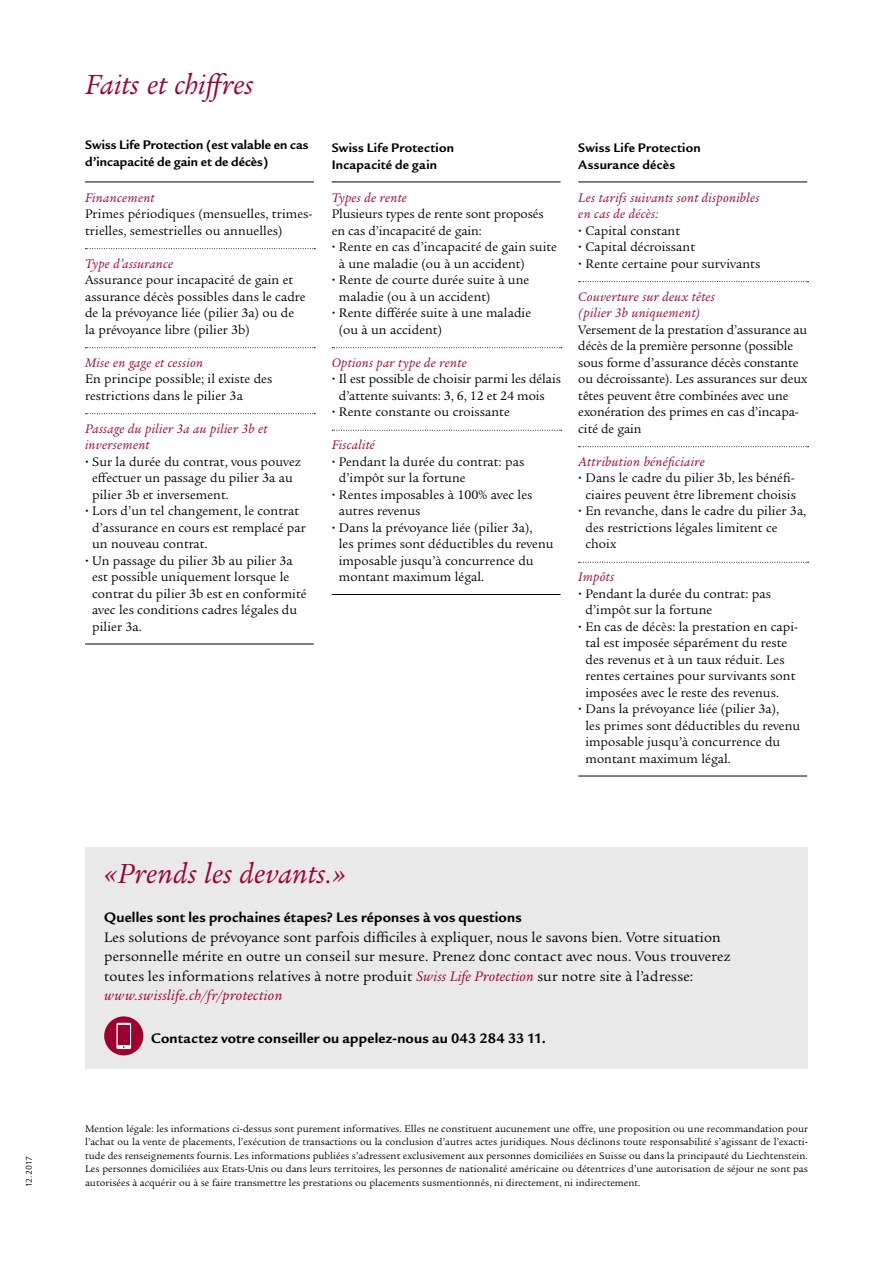
<style>
.page{position:relative;width:893px;height:1263px;background:#fff}
.page>*{position:absolute;margin:0;border:0;box-sizing:border-box;transform-origin:0 0}
.t1{font:italic 30px "Legacy Serif ITC Pro";letter-spacing:.01em;color:#9e0030}
.t2{font:15px/19.5px "Legacy Serif ITC Pro";letter-spacing:.005em;color:#000}
.t3{font:700 15px "Legacy Sans ITC Pro";letter-spacing:.015em;color:#000}
.t4{font:13.5px/16.5px "Legacy Serif ITC Pro";letter-spacing:.005em;color:#000}
.t5{font:italic 13.5px/16.5px "Legacy Serif ITC Pro";letter-spacing:.025em;color:#9e0030}
.t6{font:700 13.5px/16.5px "Legacy Sans ITC Pro";letter-spacing:.015em;color:#000}
.t7{font:10.5px/13.5px "Legacy Serif ITC Pro";letter-spacing:.005em;color:#000;text-align:justify}
.t8{font:9px "Legacy Sans ITC Pro";letter-spacing:-.025em;color:#000}
.s1{font-family:"Legacy Sans ITC Pro";font-weight:700}
.s2{font-style:italic;color:#9e0030}
</style>
<div class="page">
<hr style="left:85px;top:182px;width:229px;height:1px;background:#000">
<svg style="left:85px;top:248px;width:230px;height:1px"></svg>
<svg style="left:85px;top:347px;width:230px;height:1px"></svg>
<svg style="left:85px;top:413px;width:230px;height:1px"></svg>
<hr style="left:85px;top:644px;width:229px;height:1px;background:#000">
<hr style="left:332px;top:182px;width:229px;height:1px;background:#000">
<svg style="left:332px;top:347px;width:230px;height:1px"></svg>
<svg style="left:332px;top:430px;width:230px;height:1px"></svg>
<hr style="left:332px;top:594px;width:229px;height:1px;background:#000">
<div style="left:85px;top:847px;width:723px;height:222px;background:#e9e9e9"></div>
<div style="left:104px;top:1016px;width:39px;height:39px;background:#9e0030;border-radius:50%"></div>
<svg style="left:116px;top:1023px;width:15px;height:26px"></svg>
<div style="left:118px;top:1025px;width:12px;height:20px;background:#9e0030"></div>
<hr style="left:578px;top:182px;width:229px;height:1px;background:#000">
<svg style="left:579px;top:281px;width:229px;height:1px"></svg>
<svg style="left:579px;top:446px;width:229px;height:1px"></svg>
<svg style="left:579px;top:562px;width:229px;height:1px"></svg>
<hr style="left:578px;top:776px;width:229px;height:1px;background:#000">
<p class="t8" style="left:24px;top:1187px;width:33px;rotate:-90deg">12.2017</p>
<h1 class="t1" style="left:85px;top:66px;width:170px">Faits et chiffres</h1>
<p class="t6" style="left:85px;top:137px;width:225px">Swiss Life Protection (est valable en cas d’incapacité de gain et de décès)</p>
<p class="t5" style="left:85px;top:189px;width:71px">Financement</p>
<p class="t4" style="left:85px;top:206px;width:229px">Primes périodiques (mensuelles, trimes&shy;trielles, semestrielles ou annuelles)</p>
<p class="t5" style="left:85px;top:255px;width:90px">Type d’assurance</p>
<p class="t4" style="left:85px;top:272px;width:222px">Assurance pour incapacité de gain et assurance décès possibles dans le cadre de la prévoyance liée (pilier 3a) ou de la prévoyance libre (pilier 3b)</p>
<p class="t5" style="left:85px;top:354px;width:120px">Mise en gage et cession</p>
<p class="t4" style="left:85px;top:371px;width:189px">En principe possible; il existe des restrictions dans le pilier 3a</p>
<p class="t5" style="left:85px;top:420px;width:184px">Passage du pilier 3a au pilier 3b et</p>
<p class="t5" style="left:85px;top:437px;width:66px">inversement</p>
<p class="t4" style="left:85px;top:453px;width:217px"><span class="s1">·</span> Sur la durée du contrat, vous pouvez</p>
<p class="t4" style="left:92px;top:470px;width:202px">effectuer un passage du pilier 3a au</p>
<p class="t4" style="left:92px;top:486px;width:138px">pilier 3b et inversement.</p>
<p class="t4" style="left:85px;top:503px;width:216px"><span class="s1">·</span> Lors d’un tel changement, le contrat</p>
<p class="t4" style="left:92px;top:519px;width:215px">d’assurance en cours est remplacé par</p>
<p class="t4" style="left:92px;top:536px;width:117px">un nouveau contrat.</p>
<p class="t4" style="left:85px;top:552px;width:209px"><span class="s1">·</span> Un passage du pilier 3b au pilier 3a</p>
<p class="t4" style="left:92px;top:569px;width:199px">est possible uniquement lorsque le</p>
<p class="t4" style="left:92px;top:585px;width:216px">contrat du pilier 3b est en conformité</p>
<p class="t4" style="left:92px;top:602px;width:207px">avec les conditions cadres légales du</p>
<p class="t4" style="left:92px;top:618px;width:51px">pilier 3a.</p>
<p class="t6" style="left:332px;top:140px;width:124px">Swiss Life Protection<br>Incapacité de gain</p>
<p class="t5" style="left:332px;top:189px;width:77px">Types de rente</p>
<p class="t4" style="left:332px;top:206px;width:214px">Plusieurs types de rente sont proposés</p>
<p class="t4" style="left:332px;top:222px;width:152px">en cas d’incapacité de gain:</p>
<p class="t4" style="left:332px;top:239px;width:227px"><span class="s1">·</span> Rente en cas d’incapacité de gain suite</p>
<p class="t4" style="left:339px;top:255px;width:188px">à une maladie (ou à un accident)</p>
<p class="t4" style="left:332px;top:272px;width:199px"><span class="s1">·</span> Rente de courte durée suite à une</p>
<p class="t4" style="left:339px;top:288px;width:153px">maladie (ou à un accident)</p>
<p class="t4" style="left:332px;top:305px;width:201px"><span class="s1">·</span> Rente différée suite à une maladie</p>
<p class="t4" style="left:339px;top:321px;width:105px">(ou à un accident)</p>
<p class="t5" style="left:332px;top:354px;width:137px">Options par type de rente</p>
<p class="t4" style="left:332px;top:371px;width:231px"><span class="s1">·</span> Il est possible de choisir parmi les délais</p>
<p class="t4" style="left:339px;top:387px;width:207px">d’attente suivants: 3, 6, 12 et 24 mois</p>
<p class="t4" style="left:332px;top:404px;width:180px"><span class="s1">·</span> Rente constante ou croissante</p>
<p class="t5" style="left:332px;top:437px;width:45px">Fiscalité</p>
<p class="t4" style="left:332px;top:453px;width:194px"><span class="s1">·</span> Pendant la durée du contrat: pas</p>
<p class="t4" style="left:339px;top:470px;width:128px">d’impôt sur la fortune</p>
<p class="t4" style="left:332px;top:486px;width:202px"><span class="s1">·</span> Rentes imposables à 100% avec les</p>
<p class="t4" style="left:339px;top:503px;width:83px">autres revenus</p>
<p class="t4" style="left:332px;top:519px;width:202px"><span class="s1">·</span> Dans la prévoyance liée (pilier 3a),</p>
<p class="t4" style="left:339px;top:536px;width:216px">les primes sont déductibles du revenu</p>
<p class="t4" style="left:339px;top:552px;width:196px">imposable jusqu’à concurrence du</p>
<p class="t4" style="left:339px;top:569px;width:147px">montant maximum légal.</p>
<p class="t6" style="left:578px;top:140px;width:124px">Swiss Life Protection<br>Assurance décès</p>
<p class="t4" style="left:578px;top:189px;width:183px"><span class="s2">Les tarifs suivants sont disponibles en cas de décès:<br></span><span class="s1">·</span> Capital constant<br><span class="s1">·</span> Capital décroissant<br><span class="s1">·</span> Rente certaine pour survivants</p>
<p class="t5" style="left:578px;top:288px;width:138px">Couverture sur deux têtes (pilier 3b uniquement)</p>
<p class="t4" style="left:578px;top:321px;width:231px">Versement de la prestation d’assurance au décès de la première personne (possible sous forme d’assurance décès constante ou décroissante). Les assurances sur deux têtes peuvent être combinées avec une exonération des primes en cas d’incapa&shy;cité de gain</p>
<p class="t5" style="left:578px;top:453px;width:128px">Attribution bénéficiaire</p>
<p class="t4" style="left:578px;top:470px;width:218px"><span class="s1">·</span> Dans le cadre du pilier 3b, les bénéfi-</p>
<p class="t4" style="left:585px;top:486px;width:212px">ciaires peuvent être librement choisis</p>
<p class="t4" style="left:578px;top:503px;width:229px"><span class="s1">·</span> En revanche, dans le cadre du pilier 3a,</p>
<p class="t4" style="left:585px;top:519px;width:194px">des restrictions légales limitent ce</p>
<p class="t4" style="left:585px;top:536px;width:32px">choix</p>
<p class="t5" style="left:578px;top:569px;width:37px">Impôts</p>
<p class="t4" style="left:578px;top:585px;width:194px"><span class="s1">·</span> Pendant la durée du contrat: pas</p>
<p class="t4" style="left:585px;top:602px;width:128px">d’impôt sur la fortune</p>
<p class="t4" style="left:578px;top:618px;width:221px"><span class="s1">·</span> En cas de décès: la prestation en capi-</p>
<p class="t4" style="left:585px;top:635px;width:203px">tal est imposée séparément du reste</p>
<p class="t4" style="left:585px;top:651px;width:201px">des revenus et à un taux réduit. Les</p>
<p class="t4" style="left:585px;top:668px;width:211px">rentes certaines pour survivants sont</p>
<p class="t4" style="left:585px;top:684px;width:195px">imposées avec le reste des revenus.</p>
<p class="t4" style="left:578px;top:701px;width:202px"><span class="s1">·</span> Dans la prévoyance liée (pilier 3a),</p>
<p class="t4" style="left:585px;top:717px;width:216px">les primes sont déductibles du revenu</p>
<p class="t4" style="left:585px;top:734px;width:196px">imposable jusqu’à concurrence du</p>
<p class="t4" style="left:585px;top:750px;width:147px">montant maximum légal.</p>
<h1 class="t1" style="left:104px;top:855px;width:243px">«Prends les devants.»</h1>
<p class="t3" style="left:104px;top:908px;width:419px">Quelles sont les prochaines étapes? Les réponses à vos questions</p>
<p class="t2" style="left:104px;top:927px;width:628px">Les solutions de prévoyance sont parfois difficiles à expliquer, nous le savons bien. Votre situation personnelle mérite en outre un conseil sur mesure. Prenez donc contact avec nous. Vous trouverez toutes les informations relatives à notre produit <span class="s2">Swiss Life Protection</span> sur notre site à l’adresse: <span class="s2">www.swisslife.ch/fr/protection</span></p>
<p class="t3" style="left:151px;top:1030px;width:396px">Contactez votre conseiller ou appelez-nous au 043 284 33 11.</p>
<p class="t7" style="left:85px;top:1122px;width:724px">Mention légale: les informations ci-dessus sont purement informatives. Elles ne constituent aucunement une offre, une proposition ou une recommandation pour l’achat ou la vente de placements, l’exécution de transactions ou la conclusion d’autres actes juridiques. Nous déclinons toute responsabilité s’agissant de l’exacti&shy;tude des renseignements fournis. Les informations publiées s’adressent exclusivement aux personnes domiciliées en Suisse ou dans la principauté du Liechtenstein.<br>Les personnes domiciliées aux Etats-Unis ou dans leurs territoires, les personnes de nationalité américaine ou détentrices d’une autorisation de séjour ne sont pas autorisées à acquérir ou à se faire transmettre les prestations ou placements susmentionnés, ni directement, ni indirectement.</p>
</div>
